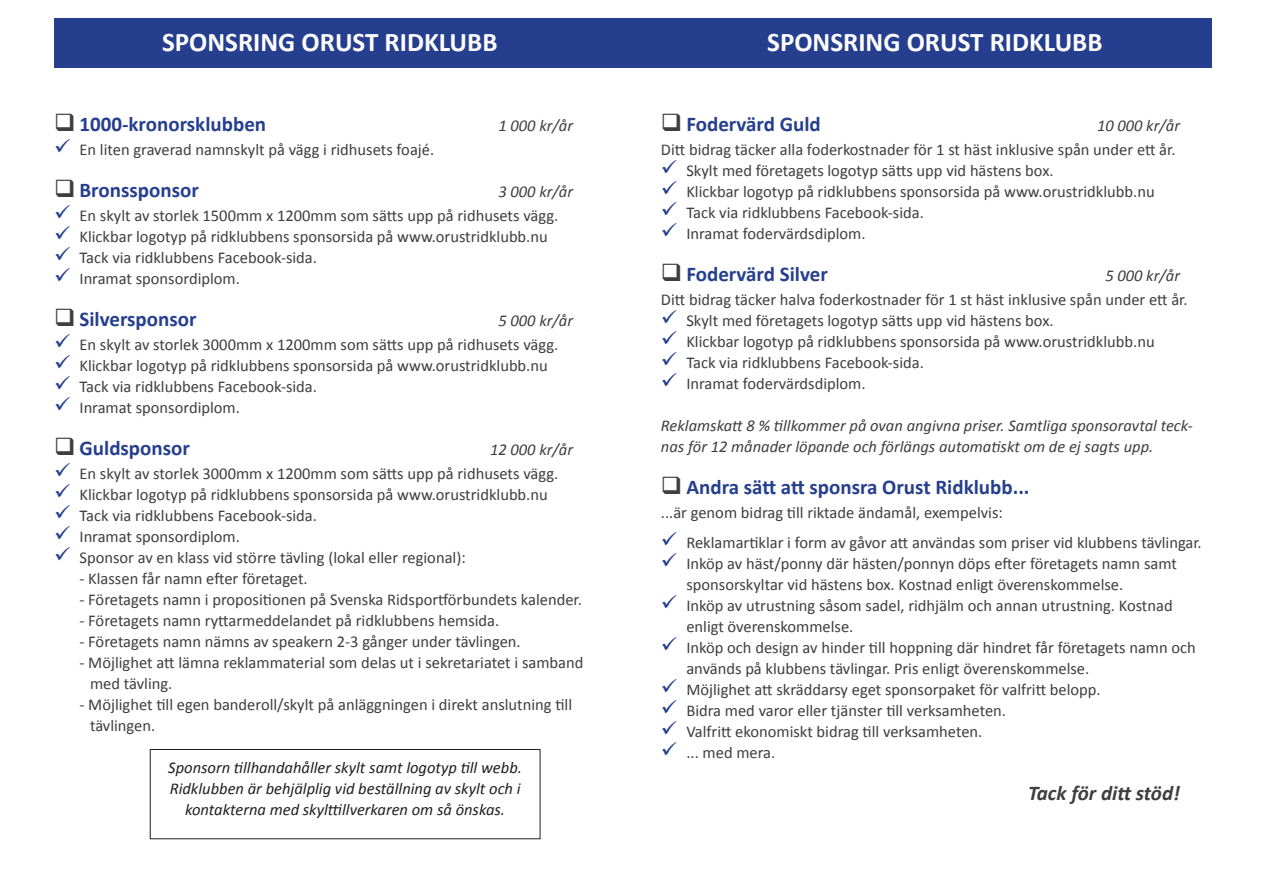
<style>
.page{position:relative;width:1263px;height:893px;background:#fff}
.page>*{position:absolute;margin:0;border:0;box-sizing:border-box;transform-origin:0 0}
.t1{font:700 27px "Calibri";color:#fff}
.t2{font:700 21px "Calibri";color:#253f8e}
.t3{font:italic 700 21px "Calibri";color:#3e3e3f}
.t4{font:16.5px/21px "Calibri";color:#3e3e3f}
.t5{font:italic 16.5px/21px "Calibri";color:#3e3e3f}
.t6{font:italic 16.5px/21px "Calibri";color:#231f20;text-align:center}
.s1{color:#3e3e3f}
.s2{color:#253f8e}
</style>
<div class="page">
<div style="left:54px;top:18px;width:1158px;height:50px;background:#253f8e"></div>
<div style="left:150px;top:749px;width:390px;height:90px;border:1px solid #231f20"></div>
<p class="t1" style="left:162px;top:25px;width:337px">SPONSRING ORUST RIDKLUBB</p>
<p class="t1" style="left:767px;top:25px;width:337px">SPONSRING ORUST RIDKLUBB</p>
<p class="t2" style="left:54px;top:111px;width:214px"><span class="s1">❑</span> 1000-kronorsklubben</p>
<p class="t5" style="left:498px;top:115px;width:76px">1 000 kr/år</p>
<p class="t4" style="left:54px;top:139px;width:382px"><span class="s2">✓</span> En liten graverad namnskylt på vägg i ridhusets foajé.</p>
<p class="t2" style="left:54px;top:177px;width:146px"><span class="s1">❑</span> Bronssponsor</p>
<p class="t5" style="left:498px;top:181px;width:76px">3 000 kr/år</p>
<p class="t4" style="left:54px;top:205px;width:506px"><span class="s2">✓</span> En skylt av storlek 1500mm x 1200mm som sätts upp på ridhusets vägg.</p>
<p class="t4" style="left:54px;top:226px;width:495px"><span class="s2">✓</span> Klickbar logotyp på ridklubbens sponsorsida på www.orustridklubb.nu</p>
<p class="t4" style="left:54px;top:247px;width:264px"><span class="s2">✓</span> Tack via ridklubbens Facebook-sida.</p>
<p class="t4" style="left:54px;top:268px;width:187px"><span class="s2">✓</span> Inramat sponsordiplom.</p>
<p class="t2" style="left:54px;top:306px;width:144px"><span class="s1">❑</span> Silversponsor</p>
<p class="t5" style="left:498px;top:310px;width:76px">5 000 kr/år</p>
<p class="t4" style="left:54px;top:334px;width:506px"><span class="s2">✓</span> En skylt av storlek 3000mm x 1200mm som sätts upp på ridhusets vägg.</p>
<p class="t4" style="left:54px;top:355px;width:495px"><span class="s2">✓</span> Klickbar logotyp på ridklubbens sponsorsida på www.orustridklubb.nu</p>
<p class="t4" style="left:54px;top:376px;width:264px"><span class="s2">✓</span> Tack via ridklubbens Facebook-sida.</p>
<p class="t4" style="left:54px;top:397px;width:187px"><span class="s2">✓</span> Inramat sponsordiplom.</p>
<p class="t2" style="left:54px;top:435px;width:137px"><span class="s1">❑</span> Guldsponsor</p>
<p class="t5" style="left:490px;top:439px;width:84px">12 000 kr/år</p>
<p class="t4" style="left:54px;top:463px;width:506px"><span class="s2">✓</span> En skylt av storlek 3000mm x 1200mm som sätts upp på ridhusets vägg.</p>
<p class="t4" style="left:54px;top:484px;width:495px"><span class="s2">✓</span> Klickbar logotyp på ridklubbens sponsorsida på www.orustridklubb.nu</p>
<p class="t4" style="left:54px;top:505px;width:264px"><span class="s2">✓</span> Tack via ridklubbens Facebook-sida.</p>
<p class="t4" style="left:54px;top:526px;width:187px"><span class="s2">✓</span> Inramat sponsordiplom.</p>
<p class="t4" style="left:54px;top:547px;width:413px"><span class="s2">✓</span> Sponsor av en klass vid större tävling (lokal eller regional):</p>
<p class="t4" style="left:79px;top:568px;width:230px">- Klassen får namn efter företaget.</p>
<p class="t4" style="left:79px;top:589px;width:504px">- Företagets namn i propositionen på Svenska Ridsportförbundets kalender.</p>
<p class="t4" style="left:79px;top:610px;width:421px">- Företagets namn ryttarmeddelandet på ridklubbens hemsida.</p>
<p class="t4" style="left:79px;top:631px;width:443px">- Företagets namn nämns av speakern 2-3 gånger under tävlingen.</p>
<p class="t4" style="left:90px;top:652px;width:495px;text-indent:-11px">- Möjlighet att lämna reklammaterial som delas ut i sekretariatet i samband med tävling.</p>
<p class="t4" style="left:90px;top:694px;width:484px;text-indent:-11px">- Möjlighet till egen banderoll/skylt på anläggningen i direkt anslutning till tävlingen.</p>
<p class="t6" style="left:168px;top:757px;width:355px">Sponsorn tillhandahåller skylt samt logotyp till webb.<br>Ridklubben är behjälplig vid beställning av skylt och i kontakterna med skylttillverkaren om så önskas.</p>
<p class="t2" style="left:661px;top:111px;width:161px"><span class="s1">❑</span> Fodervärd Guld</p>
<p class="t5" style="left:1097px;top:115px;width:84px">10 000 kr/år</p>
<p class="t4" style="left:661px;top:139px;width:516px">Ditt bidrag täcker alla foderkostnader för 1 st häst inklusive spån under ett år.</p>
<p class="t4" style="left:661px;top:160px;width:394px"><span class="s2">✓</span> Skylt med företagets logotyp sätts upp vid hästens box.</p>
<p class="t4" style="left:661px;top:181px;width:495px"><span class="s2">✓</span> Klickbar logotyp på ridklubbens sponsorsida på www.orustridklubb.nu</p>
<p class="t4" style="left:661px;top:202px;width:264px"><span class="s2">✓</span> Tack via ridklubbens Facebook-sida.</p>
<p class="t4" style="left:661px;top:223px;width:206px"><span class="s2">✓</span> Inramat fodervärdsdiplom.</p>
<p class="t2" style="left:661px;top:261px;width:168px"><span class="s1">❑</span> Fodervärd Silver</p>
<p class="t5" style="left:1105px;top:265px;width:76px">5 000 kr/år</p>
<p class="t4" style="left:661px;top:289px;width:528px">Ditt bidrag täcker halva foderkostnader för 1 st häst inklusive spån under ett år.</p>
<p class="t4" style="left:661px;top:310px;width:394px"><span class="s2">✓</span> Skylt med företagets logotyp sätts upp vid hästens box.</p>
<p class="t4" style="left:661px;top:331px;width:495px"><span class="s2">✓</span> Klickbar logotyp på ridklubbens sponsorsida på www.orustridklubb.nu</p>
<p class="t4" style="left:661px;top:352px;width:264px"><span class="s2">✓</span> Tack via ridklubbens Facebook-sida.</p>
<p class="t4" style="left:661px;top:373px;width:206px"><span class="s2">✓</span> Inramat fodervärdsdiplom.</p>
<p class="t5" style="left:661px;top:415px;width:533px">Reklamskatt 8 % tillkommer på ovan angivna priser. Samtliga sponsoravtal teck&shy;nas för 12 månader löpande och förlängs automatiskt om de ej sagts upp.</p>
<p class="t2" style="left:661px;top:474px;width:370px"><span class="s1">❑</span> Andra sätt att sponsra Orust Ridklubb...</p>
<p class="t4" style="left:661px;top:502px;width:343px">...är genom bidrag till riktade ändamål, exempelvis:</p>
<p class="t4" style="left:661px;top:532px;width:542px"><span class="s2">✓</span> Reklamartiklar i form av gåvor att användas som priser vid klubbens tävlingar.</p>
<p class="t4" style="left:686px;top:553px;width:492px;text-indent:-25px"><span class="s2">✓</span> Inköp av häst/ponny där hästen/ponnyn döps efter företagets namn samt sponsorskyltar vid hästens box. Kostnad enligt överenskommelse.</p>
<p class="t4" style="left:686px;top:595px;width:488px;text-indent:-25px"><span class="s2">✓</span> Inköp av utrustning såsom sadel, ridhjälm och annan utrustning. Kostnad enligt överenskommelse.</p>
<p class="t4" style="left:686px;top:637px;width:511px;text-indent:-25px"><span class="s2">✓</span> Inköp och design av hinder till hoppning där hindret får företagets namn och används på klubbens tävlingar. Pris enligt överenskommelse.</p>
<p class="t4" style="left:661px;top:679px;width:441px"><span class="s2">✓</span> Möjlighet att skräddarsy eget sponsorpaket för valfritt belopp.</p>
<p class="t4" style="left:661px;top:700px;width:347px"><span class="s2">✓</span> Bidra med varor eller tjänster till verksamheten.</p>
<p class="t4" style="left:661px;top:721px;width:323px"><span class="s2">✓</span> Valfritt ekonomiskt bidrag till verksamheten.</p>
<p class="t4" style="left:661px;top:742px;width:116px"><span class="s2">✓</span> ... med mera.</p>
<p class="t3" style="left:1028px;top:780px;width:153px">Tack för ditt stöd!</p>
</div>
